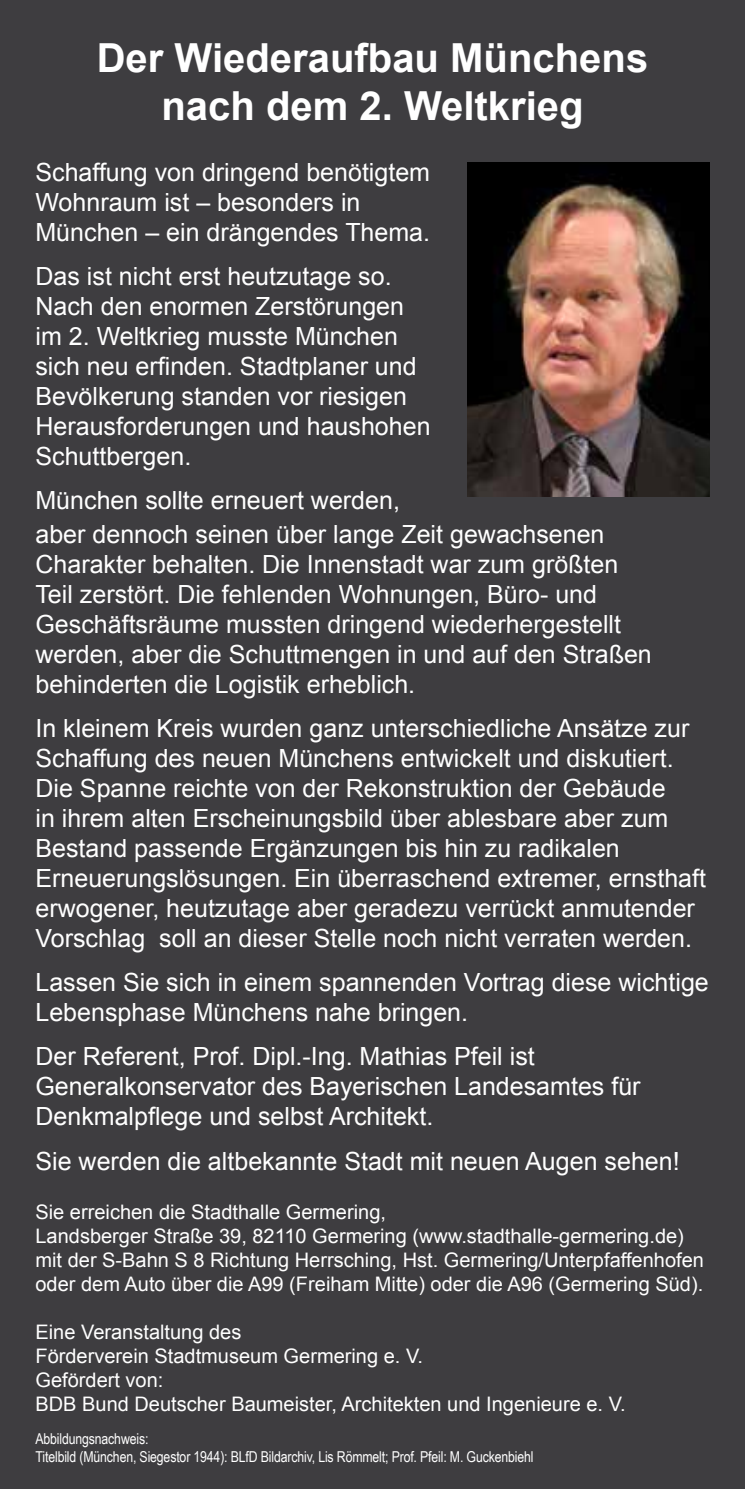
<style>
.page{position:relative;width:745px;height:1489px;background:#fff}
.page>*{position:absolute;margin:0;border:0;box-sizing:border-box;transform-origin:0 0}
.t1{font:700 40px/48px "Arial";color:#fff;text-align:center}
.t2{font:25px/30px "Arial";color:#fff}
.t3{font:20px/24px "Arial";color:#fff}
.t4{font:15px/18px "Arial Narrow";letter-spacing:-.01em;color:#fff}
</style>
<div class="page">
<div style="left:0;top:0;width:744px;height:1488px;background:#3e3d40"></div>
<img style="left:467px;top:163px;width:242px;height:333px">
<h1 class="t1" style="left:97px;top:34px;width:552px">Der Wiederaufbau Münchens nach dem 2. Weltkrieg</h1>
<p class="t2" style="left:35px;top:157px;width:396px">Schaffung von dringend benötigtem<br>Wohnraum ist – besonders in<br>München – ein drängendes Thema.</p>
<p class="t2" style="left:35px;top:261px;width:396px">Das ist nicht erst heutzutage so.<br>Nach den enormen Zerstörungen im 2. Weltkrieg musste München sich neu erfinden. Stadtplaner und<br>Bevölkerung standen vor riesigen<br>Herausforderungen und haushohen<br>Schuttbergen.</p>
<p class="t2" style="left:35px;top:484px;width:570px;line-height:33px">München sollte erneuert werden,<br>aber dennoch seinen über lange Zeit gewachsenen</p>
<p class="t2" style="left:35px;top:549px;width:617px">Charakter behalten. Die Innenstadt war zum größten Teil zerstört. Die fehlenden Wohnungen, Büro- und Geschäftsräume mussten dringend wiederhergestellt werden, aber die Schuttmengen in und auf den Straßen behinderten die Logistik erheblich.</p>
<p class="t2" style="left:35px;top:713px;width:671px">In kleinem Kreis wurden ganz unterschiedliche Ansätze zur Schaffung des neuen Münchens entwickelt und diskutiert.<br>Die Spanne reichte von der Rekonstruktion der Gebäude<br>in ihrem alten Erscheinungsbild über ablesbare aber zum Bestand passende Ergänzungen bis hin zu radikalen Erneuerungslösungen. Ein überraschend extremer, ernsthaft erwogener, heutzutage aber geradezu verrückt anmutender Vorschlag soll an dieser Stelle noch nicht verraten werden.</p>
<p class="t2" style="left:35px;top:967px;width:674px">Lassen Sie sich in einem spannenden Vortrag diese wichtige<br>Lebensphase Münchens nahe bringen.</p>
<p class="t2" style="left:35px;top:1041px;width:606px">Der Referent, Prof. Dipl.-Ing. Mathias Pfeil ist<br>Generalkonservator des Bayerischen Landesamtes für<br>Denkmalpflege und selbst Architekt.</p>
<p class="t2" style="left:35px;top:1145px;width:645px">Sie werden die altbekannte Stadt mit neuen Augen sehen!</p>
<p class="t3" style="left:35px;top:1200px;width:669px">Sie erreichen die Stadthalle Germering,<br>Landsberger Straße 39, 82110 Germering (www.stadthalle-germering.de) mit der S-Bahn S 8 Richtung Herrsching, Hst. Germering/Unterpfaffenhofen oder dem Auto über die A99 (Freiham Mitte) oder die A96 (Germering Süd).</p>
<p class="t3" style="left:35px;top:1320px;width:591px">Eine Veranstaltung des<br>Förderverein Stadtmuseum Germering e. V.<br>Gefördert von:<br>BDB Bund Deutscher Baumeister, Architekten und Ingenieure e. V.</p>
<p class="t4" style="left:35px;top:1429px;width:499px">Abbildungsnachweis:<br>Titelbild (München, Siegestor 1944): BLfD Bildarchiv, Lis Römmelt; Prof. Pfeil: M. Guckenbiehl</p>
</div>
